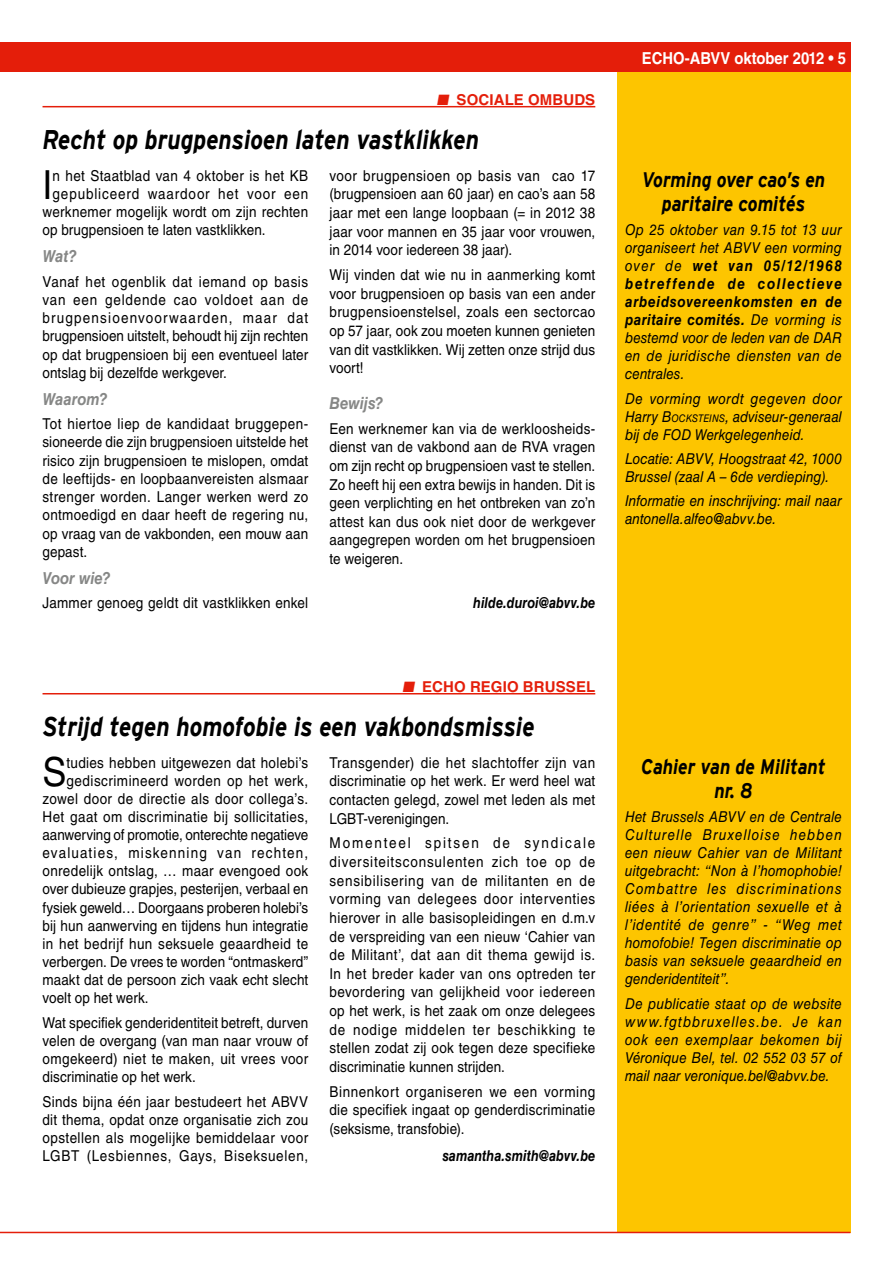
<style>
.page{position:relative;width:893px;height:1263px;background:#fff}
.page>*{position:absolute;margin:0;border:0;box-sizing:border-box;transform-origin:0 0}
.t1{font:40.05px "Helvetica LT Std";color:#000;scale:.9 1}
.t2{font:italic 700 27px "Interstate";color:#000;scale:.85 1}
.t3{font:italic 700 21px/24px "Interstate";color:#000;text-align:center;scale:.85 1}
.t4{font:italic 700 16.5px "Helvetica LT Std";letter-spacing:-.005em;color:#868786;scale:.9 1}
.t5{font:700 16.5px "Helvetica LT Std";color:#fff;scale:.9 1}
.t6{font:15px/18.6px "Helvetica LT Std";letter-spacing:.01em;color:#000;text-align:justify;scale:.9 1}
.t7{font:italic 15px/18px "Helvetica LT Std";color:#000;text-align:justify;scale:.9 1}
.t8{font:15px "Helvetica LT Std";letter-spacing:.03em;color:#000;scale:.9 1}
.t9{font:italic 700 15px "Helvetica LT Std";color:#000;scale:.85 1}
.t10{font:15px "Helvetica LT Std";letter-spacing:-.01em;color:#000;scale:.9 1}
.t11{font:15px "Helvetica LT Std";letter-spacing:.085em;color:#000;scale:.9 1}
.t12{font:700 15px "Helvetica LT Std";letter-spacing:.01em;color:#e41e0a}
.t13{font:15px "Helvetica LT Std";letter-spacing:.035em;color:#000;scale:.9 1}
.t14{font:15px "Helvetica LT Std";letter-spacing:.065em;color:#000;scale:.9 1}
.s1{font-weight:700}
.s2{font-style:inherit}
.s3{font-size:10.5px}
</style>
<div class="page">
<div style="left:0;top:43px;width:850px;height:29px;background:#e41e0a"></div>
<div style="left:617px;top:72px;width:233px;height:1161px;background:#fdc500"></div>
<hr style="left:0;top:1232px;width:850px;height:1px;background:#e41e0a">
<hr style="left:43px;top:106px;width:552px;height:1px;background:#e41e0a">
<hr style="left:43px;top:693px;width:552px;height:1px;background:#e41e0a">
<p class="t12" style="left:437px;top:90px;width:160px">■ SOCIALE OMBUDS</p>
<h2 class="t2" style="left:43px;top:125px;width:515px">Recht op brugpensioen laten vastklikken</h2>
<h1 class="t1" style="left:43px;top:162px;width:13px">I</h1>
<p class="t6" style="left:53px;top:166px;width:286px">n het Staatblad van 4 oktober is het KB</p>
<p class="t6" style="left:330px;top:166px;width:297px">voor brugpensioen op basis van cao 17 (brugpensioen aan 60 jaar) en cao’s aan 58 jaar met een lange loopbaan (= in 2012 38 jaar voor mannen en 35 jaar voor vrouwen, in 2014 voor iedereen 38 jaar).</p>
<p class="t6" style="left:330px;top:266px;width:297px">Wij vinden dat wie nu in aanmerking komt voor brugpensioen op basis van een ander brugpensioenstelsel, zoals een sectorcao op 57 jaar, ook zou moeten kunnen genieten van dit vastklikken. Wij zetten onze strijd dus voort!</p>
<p class="t4" style="left:330px;top:393px;width:61px">Bewijs?</p>
<p class="t6" style="left:330px;top:419px;width:297px">Een werknemer kan via de werkloosheids&shy;dienst van de vakbond aan de RVA vragen om zijn recht op brugpensioen vast te stellen.<br>Zo heeft hij een extra bewijs in handen. Dit is geen verplichting en het ontbreken van zo’n attest kan dus ook niet door de werkgever aangegrepen worden om het brugpensioen te weigeren.</p>
<p class="t9" style="left:473px;top:594px;width:145px">hilde.duroi@abvv.be</p>
<p class="t14" style="left:53px;top:185px;width:286px">gepubliceerd waardoor het voor een</p>
<p class="t6" style="left:43px;top:202px;width:297px">werknemer mogelijk wordt om zijn rechten</p>
<p class="t6" style="left:43px;top:221px;width:249px">op brugpensioen te laten vastklikken.</p>
<p class="t4" style="left:43px;top:246px;width:40px">Wat?</p>
<p class="t6" style="left:43px;top:272px;width:297px">Vanaf het ogenblik dat iemand op basis van een geldende cao voldoet aan de brugpensioenvoorwaarden, maar dat brugpensioen uitstelt, behoudt hij zijn rechten op dat brugpensioen bij een eventueel later ontslag bij dezelfde werkgever.</p>
<p class="t4" style="left:43px;top:389px;width:74px">Waarom?</p>
<p class="t6" style="left:43px;top:415px;width:297px;line-height:18.1px">Tot hiertoe liep de kandidaat bruggepen&shy;sioneerde die zijn brugpensioen uitstelde het risico zijn brugpensioen te mislopen, omdat de leeftijds- en loopbaanvereisten alsmaar strenger worden. Langer werken werd zo ontmoedigd en daar heeft de regering nu, op vraag van de vakbonden, een mouw aan gepast.</p>
<p class="t4" style="left:43px;top:568px;width:77px">Voor wie?</p>
<p class="t6" style="left:43px;top:593px;width:297px">Jammer genoeg geldt dit vastklikken enkel</p>
<p class="t12" style="left:402px;top:677px;width:194px">■ ECHO REGIO BRUSSEL</p>
<h2 class="t2" style="left:43px;top:711px;width:580px">Strijd tegen homofobie is een vakbondsmissie</h2>
<h1 class="t1" style="left:43px;top:748px;width:28px">S</h1>
<p class="t6" style="left:67px;top:753px;width:270px">tudies hebben uitgewezen dat holebi’s</p>
<p class="t6" style="left:330px;top:753px;width:297px">Transgender) die het slachtoffer zijn van discriminatie op het werk. Er werd heel wat contacten gelegd, zowel met leden als met LGBT-verenigingen.</p>
<p class="t6" style="left:330px;top:834px;width:297px">Momenteel spitsen de syndicale diversiteitsconsulenten zich toe op de sensibilisering van de militanten en de vorming van delegees door interventies hierover in alle basisopleidingen en d.m.v de verspreiding van een nieuw ‘Cahier van de Militant’, dat aan dit thema gewijd is.<br>In het breder kader van ons optreden ter bevordering van gelijkheid voor iedereen op het werk, is het zaak om onze delegees de nodige middelen ter beschikking te stellen zodat zij ook tegen deze specifieke discriminatie kunnen strijden.</p>
<p class="t6" style="left:330px;top:1082px;width:297px">Binnenkort organiseren we een vorming die specifiek ingaat op genderdiscriminatie (seksisme, transfobie).</p>
<p class="t9" style="left:442px;top:1146px;width:181px">samantha.smith@abvv.be</p>
<p class="t13" style="left:67px;top:772px;width:270px">gediscrimineerd worden op het werk,</p>
<p class="t8" style="left:43px;top:790px;width:297px">zowel door de directie als door collega’s.</p>
<p class="t8" style="left:43px;top:808px;width:297px">Het gaat om discriminatie bij sollicitaties,</p>
<p class="t10" style="left:43px;top:826px;width:297px">aanwerving of promotie, onterechte negatieve</p>
<p class="t11" style="left:43px;top:844px;width:297px">evaluaties, miskenning van rechten,</p>
<p class="t6" style="left:43px;top:862px;width:297px">onredelijk ontslag, … maar evengoed ook</p>
<p class="t6" style="left:43px;top:880px;width:297px">over dubieuze grapjes, pesterijen, verbaal en</p>
<p class="t6" style="left:43px;top:898px;width:297px">fysiek geweld… Doorgaans proberen holebi’s</p>
<p class="t6" style="left:43px;top:916px;width:297px">bij hun aanwerving en tijdens hun integratie</p>
<p class="t8" style="left:43px;top:935px;width:297px">in het bedrijf hun seksuele geaardheid te</p>
<p class="t6" style="left:43px;top:952px;width:297px">verbergen. De vrees te worden “ontmaskerd”</p>
<p class="t6" style="left:43px;top:970px;width:297px">maakt dat de persoon zich vaak echt slecht</p>
<p class="t6" style="left:43px;top:988px;width:119px">voelt op het werk.</p>
<p class="t6" style="left:43px;top:1013px;width:297px;line-height:18.1px">Wat specifiek genderidentiteit betreft, durven velen de overgang (van man naar vrouw of omgekeerd) niet te maken, uit vrees voor discriminatie op het werk.</p>
<p class="t6" style="left:43px;top:1092px;width:297px;line-height:18.1px">Sinds bijna één jaar bestudeert het ABVV dit thema, opdat onze organisatie zich zou opstellen als mogelijke bemiddelaar voor LGBT (Lesbiennes, Gays, Biseksuelen,</p>
<p class="t5" style="left:642px;top:48px;width:229px">ECHO-ABVV oktober 2012 • 5</p>
<h3 class="t3" style="left:642px;top:167px;width:217px">Vorming over cao’s en paritaire comités</h3>
<p class="t7" style="left:625px;top:221px;width:242px">Op 25 oktober van 9.15 tot 13 uur organiseert het ABVV een vorming over de <span class="s1">wet van 05/12/1968 betreffende de collectieve arbeidsovereenkomsten en de paritaire comités.</span> De vorming is bestemd voor de leden van de DAR en de juridische diensten van de centrales.</p>
<p class="t7" style="left:625px;top:389px;width:242px">De vorming wordt gegeven door Harry <span class="s2">B</span><span class="s3">OCKSTEINS</span>, adviseur-generaal bij de FOD Werkgelegenheid.</p>
<p class="t7" style="left:625px;top:450px;width:242px">Locatie: ABVV, Hoogstraat 42, 1000<br>Brussel (zaal A – 6de verdieping).</p>
<p class="t7" style="left:625px;top:492px;width:242px">Informatie en inschrijving: mail naar antonella.alfeo@abvv.be.</p>
<h3 class="t3" style="left:641px;top:754px;width:218px">Cahier van de Militant nr. 8</h3>
<p class="t7" style="left:625px;top:808px;width:242px">Het Brussels ABVV en de Centrale Culturelle Bruxelloise hebben een nieuw Cahier van de Militant uitgebracht: “Non à l’homophobie!<br>Combattre les discriminations liées à l’orientation sexuelle et à l’identité de genre” - “Weg met homofobie! Tegen discriminatie op basis van seksuele geaardheid en genderidentiteit”.</p>
<p class="t7" style="left:625px;top:994px;width:242px">De publicatie staat op de website www.fgtbbruxelles.be. Je kan ook een exemplaar bekomen bij Véronique Bel, tel. 02 552 03 57 of mail naar veronique.bel@abvv.be.</p>
</div>
